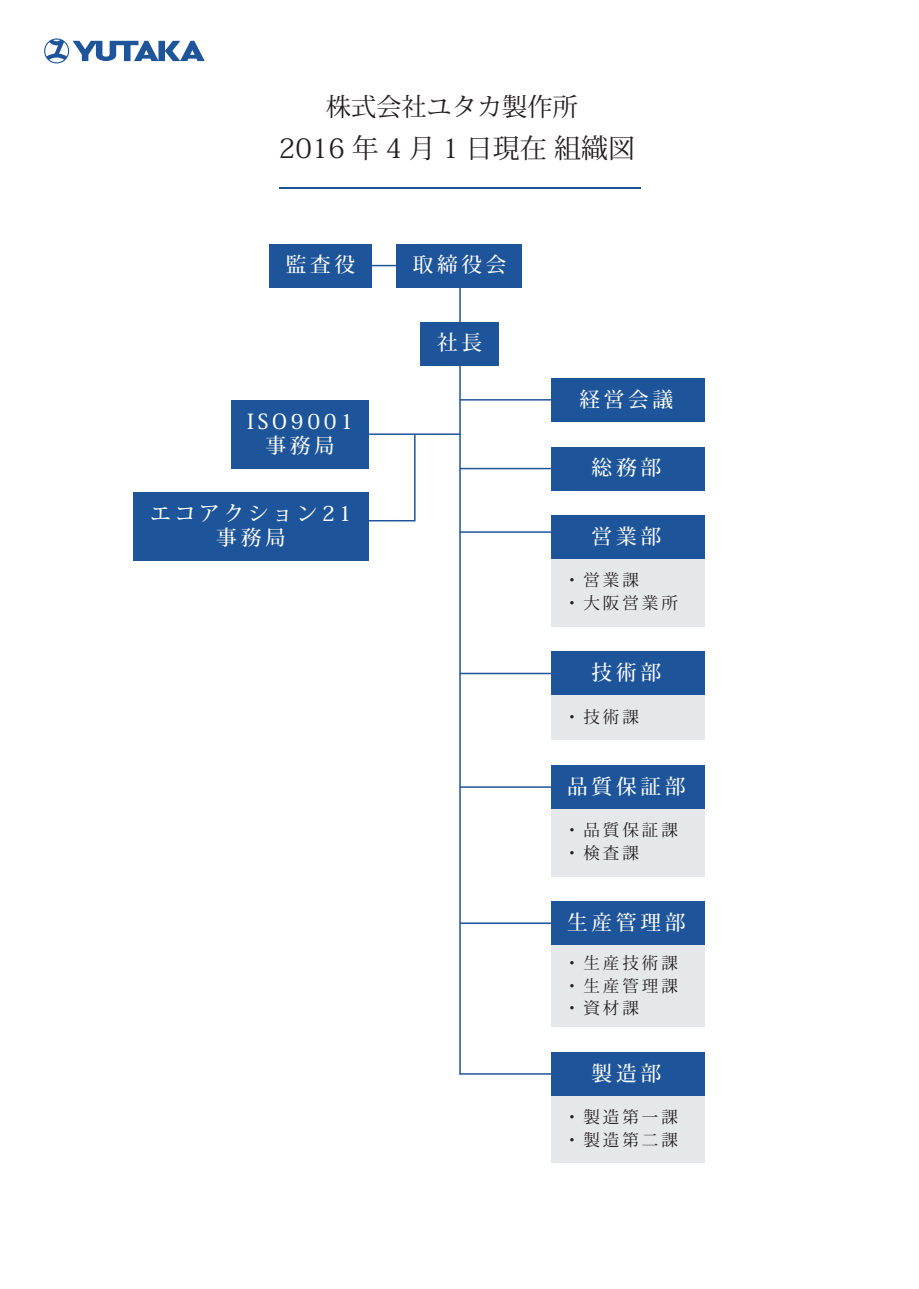
<style>
.page{position:relative;width:919px;height:1289px;background:#fff}
.page>*{position:absolute;margin:0;border:0;box-sizing:border-box;transform-origin:0 0}
.t1{font:27px "Koz Min Pro";color:#231f20}
.t2{font:25.2px "Koz Min Pro";color:#231f20}
.t3{font:500 20.7px/24px "Koz Min Pro";letter-spacing:.18em;color:#fff;text-align:center}
.t4{font:16.5px/22.8px "Koz Min Pro";letter-spacing:.18em;color:#231f20}
</style>
<div class="page">
<div style="left:551px;top:809px;width:154px;height:67px;background:#e6e7e9"></div>
<div style="left:551px;top:1095px;width:154px;height:68px;background:#e6e7e9"></div>
<div style="left:551px;top:945px;width:154px;height:81px;background:#e6e7e9"></div>
<div style="left:551px;top:695px;width:154px;height:45px;background:#e6e7e9"></div>
<hr style="left:459px;top:287px;width:1px;height:787px;background:#1e559a">
<hr style="left:414px;top:434px;width:1px;height:87px;background:#1e559a">
<div style="left:269px;top:244px;width:103px;height:43px;background:#1e559a"></div>
<svg style="left:44px;top:38px;width:161px;height:25px"></svg>
<hr style="left:279px;top:187px;width:361px;height:2px;background:#1e559a">
<div style="left:231px;top:400px;width:138px;height:68px;background:#1e559a"></div>
<div style="left:133px;top:492px;width:236px;height:68px;background:#1e559a"></div>
<div style="left:396px;top:244px;width:125px;height:43px;background:#1e559a"></div>
<div style="left:420px;top:322px;width:79px;height:43px;background:#1e559a"></div>
<div style="left:551px;top:378px;width:153px;height:43px;background:#1e559a"></div>
<div style="left:551px;top:447px;width:153px;height:43px;background:#1e559a"></div>
<div style="left:551px;top:515px;width:154px;height:44px;background:#1e559a"></div>
<div style="left:551px;top:559px;width:154px;height:67px;background:#e6e7e9"></div>
<div style="left:551px;top:651px;width:154px;height:44px;background:#1e559a"></div>
<div style="left:551px;top:765px;width:154px;height:44px;background:#1e559a"></div>
<div style="left:551px;top:901px;width:154px;height:44px;background:#1e559a"></div>
<div style="left:551px;top:1052px;width:154px;height:43px;background:#1e559a"></div>
<svg style="left:372px;top:265px;width:24px;height:1px"></svg>
<hr style="left:369px;top:433px;width:91px;height:2px;background:#1e559a">
<hr style="left:459px;top:399px;width:92px;height:1px;background:#1e559a">
<hr style="left:459px;top:468px;width:92px;height:1px;background:#1e559a">
<hr style="left:459px;top:531px;width:92px;height:2px;background:#1e559a">
<hr style="left:459px;top:672px;width:92px;height:2px;background:#1e559a">
<hr style="left:459px;top:786px;width:92px;height:1px;background:#1e559a">
<hr style="left:459px;top:922px;width:92px;height:1px;background:#1e559a">
<hr style="left:459px;top:1073px;width:92px;height:1px;background:#1e559a">
<hr style="left:369px;top:520px;width:46px;height:1px;background:#1e559a">
<p class="t2" style="left:326px;top:89px;width:253px">株式会社ユタカ製作所</p>
<h1 class="t1" style="left:279px;top:128px;width:358px">2016 年 4 月 1 日現在 組織図</h1>
<p class="t3" style="left:286px;top:252px;width:71px">監査役</p>
<p class="t3" style="left:247px;top:408px;width:107px">ISO9001事務局</p>
<p class="t3" style="left:150px;top:500px;width:202px">エコアクション21事務局</p>
<p class="t3" style="left:413px;top:252px;width:95px">取締役会</p>
<p class="t3" style="left:437px;top:330px;width:47px">社長</p>
<p class="t3" style="left:579px;top:386px;width:95px">経営会議</p>
<p class="t3" style="left:591px;top:455px;width:71px">総務部</p>
<p class="t3" style="left:591px;top:524px;width:71px">営業部</p>
<p class="t4" style="left:564px;top:568px;width:115px">・営業課<br>・大阪営業所</p>
<p class="t3" style="left:591px;top:660px;width:71px">技術部</p>
<p class="t4" style="left:564px;top:705px;width:76px">・技術課</p>
<p class="t3" style="left:567px;top:773px;width:120px">品質保証部</p>
<p class="t4" style="left:564px;top:818px;width:115px">・品質保証課・検査課</p>
<p class="t3" style="left:567px;top:909px;width:120px">生産管理部</p>
<p class="t4" style="left:564px;top:950px;width:115px;text-align:justify">・生産技術課・生産管理課・資材課</p>
<p class="t3" style="left:591px;top:1060px;width:71px">製造部</p>
<p class="t4" style="left:564px;top:1105px;width:115px">・製造第一課・製造第二課</p>
</div>
